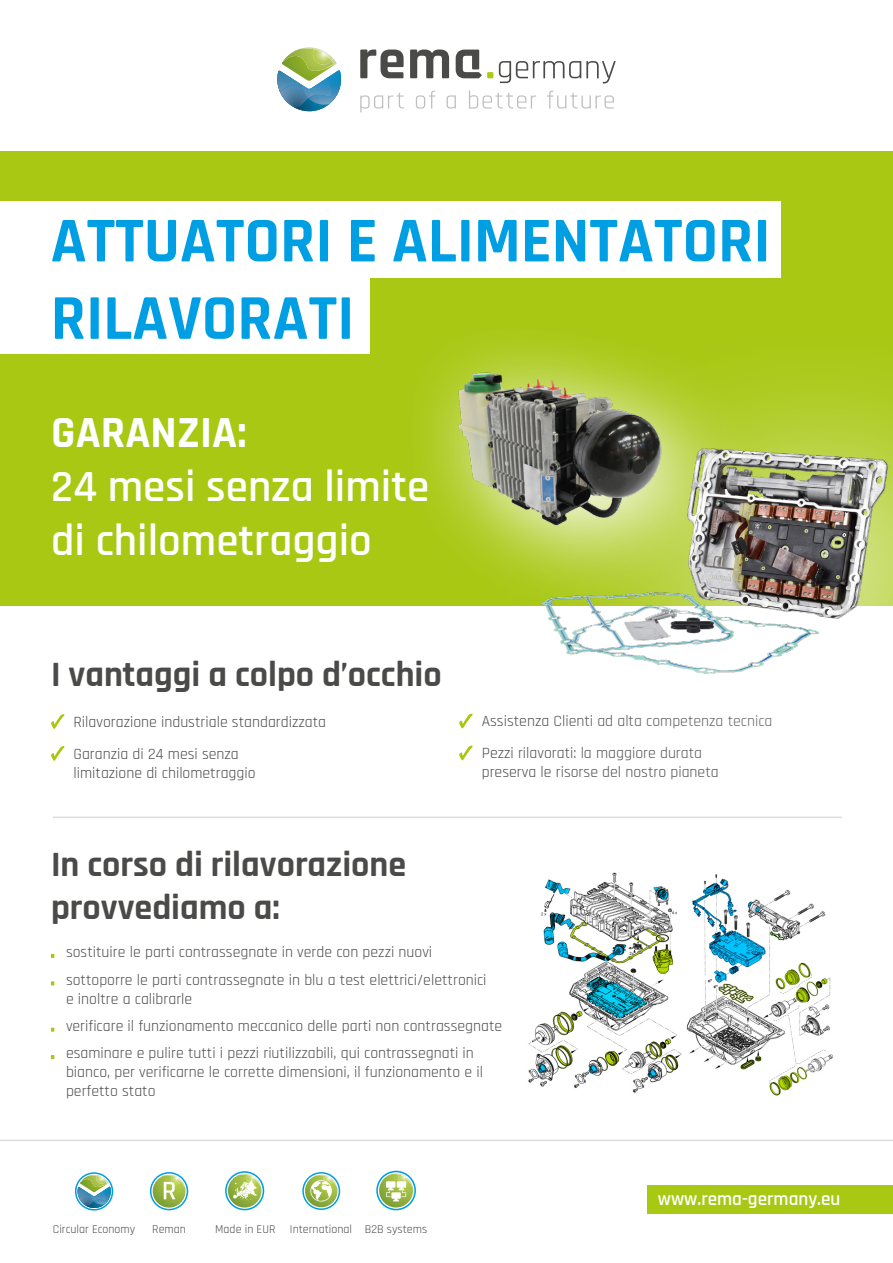
<style>
.page{position:relative;width:893px;height:1263px;background:#fff}
.page>*{position:absolute;margin:0;border:0;box-sizing:border-box;transform-origin:0 0}
.t1{font:700 64.5px/77.4px "Rajdhani";color:#009fe3}
.t2{font:600 45px/54px "Rajdhani";color:#fff}
.t3{font:700 45px "Rajdhani";color:#fff}
.t4{font:700 36px/43.2px "Rajdhani";color:#4a4a49}
.t5{font:600 19.05px "Rajdhani";color:#fff}
.t6{font:15.75px/18.9px "Rajdhani";color:#4a4a49}
.t7{font:12px "Rajdhani";color:#4a4a49}
.s1{font-family:"Minion Pro";font-size:19.5px;color:#a8c813}
.s2{font-weight:700;color:#a8c813}
</style>
<div class="page">
<div style="left:0;top:151px;width:893px;height:455px;background:#a8c813"></div>
<div style="left:0;top:201px;width:781px;height:76px;background:#fff"></div>
<svg style="left:277px;top:70px;width:64px;height:42px"></svg>
<img style="left:301px;top:86px;width:14px;height:12px">
<svg style="left:286px;top:49px;width:13px;height:9px"></svg>
<img style="left:299px;top:47px;width:37px;height:23px">
<img style="left:313px;top:49px;width:19px;height:16px">
<img style="left:314px;top:48px;width:19px;height:13px">
<svg style="left:360px;top:50px;width:89px;height:28px"></svg>
<svg style="left:499px;top:61px;width:117px;height:22px"></svg>
<svg style="left:456px;top:50px;width:37px;height:28px"></svg>
<svg style="left:360px;top:91px;width:254px;height:21px"></svg>
<div style="left:423px;top:380px;width:14px;height:123px;background:#accb1f"></div>
<div style="left:0;top:277px;width:370px;height:77px;background:#fff"></div>
<hr style="left:0;top:1140px;width:893px;height:1px;background:#ddd">
<div style="left:648px;top:1185px;width:245px;height:28px;background:#a8c813"></div>
<svg style="left:437px;top:340px;width:456px;height:233px"></svg>
<img style="left:503px;top:416px;width:390px;height:258px">
<img style="left:528px;top:872px;width:306px;height:224px">
<hr style="left:53px;top:816px;width:789px;height:2px;background:#ddd">
<svg style="left:150px;top:1172px;width:38px;height:38px"></svg>
<svg style="left:225px;top:1171px;width:39px;height:39px"></svg>
<svg style="left:376px;top:1171px;width:40px;height:39px"></svg>
<svg style="left:75px;top:1172px;width:38px;height:38px"></svg>
<svg style="left:302px;top:1172px;width:38px;height:38px"></svg>
<h1 class="t1" style="left:51px;top:204px;width:721px">ATTUATORI E ALIMENTATORI<br>RILAVORATI</h1>
<h2 class="t3" style="left:51px;top:405px;width:197px">GARANZIA:</h2>
<h2 class="t2" style="left:51px;top:460px;width:380px">24 mesi senza limite di chilometraggio</h2>
<h3 class="t4" style="left:51px;top:654px;width:392px">I vantaggi a colpo d’occhio</h3>
<p class="t6" style="left:51px;top:713px;width:277px"><span class="s1">✓</span> Rilavorazione industriale standardizzata</p>
<p class="t6" style="left:74px;top:745px;width:184px;text-indent:-22px"><span class="s1">✓</span> Garanzia di 24 mesi senza limitazione di chilometraggio</p>
<p class="t6" style="left:459px;top:712px;width:315px"><span class="s1">✓</span> Assistenza Clienti ad alta competenza tecnica</p>
<p class="t6" style="left:482px;top:744px;width:238px;text-indent:-22px"><span class="s1">✓</span> Pezzi rilavorati: la maggiore durata preserva le risorse del nostro pianeta</p>
<h3 class="t4" style="left:51px;top:844px;width:357px">In corso di rilavorazione provvediamo a:</h3>
<p class="t6" style="left:51px;top:939px;width:437px;line-height:27.5px"><span class="s2">.</span> sostituire le parti contrassegnate in verde con pezzi nuovi<br><span class="s2">.</span> sottoporre le parti contrassegnate in blu a test elettrici/elettronici</p>
<p class="t6" style="left:51px;top:985px;width:453px;line-height:27.5px;text-indent:15px">e inoltre a calibrarle<br><span class="s2">.</span> verificare il funzionamento meccanico delle parti non contrassegnate <span class="s2">.</span> esaminare e pulire tutti i pezzi riutilizzabili, qui contrassegnati in</p>
<p class="t6" style="left:66px;top:1063px;width:418px">bianco, per verificarne le corrette dimensioni, il funzionamento e il perfetto stato</p>
<p class="t7" style="left:53px;top:1222px;width:84px">Circular Economy</p>
<p class="t7" style="left:152px;top:1222px;width:35px">Reman</p>
<p class="t7" style="left:215px;top:1222px;width:213px">Made in EUR International B2B systems</p>
<p class="t5" style="left:658px;top:1188px;width:184px">www.rema-germany.eu</p>
</div>
